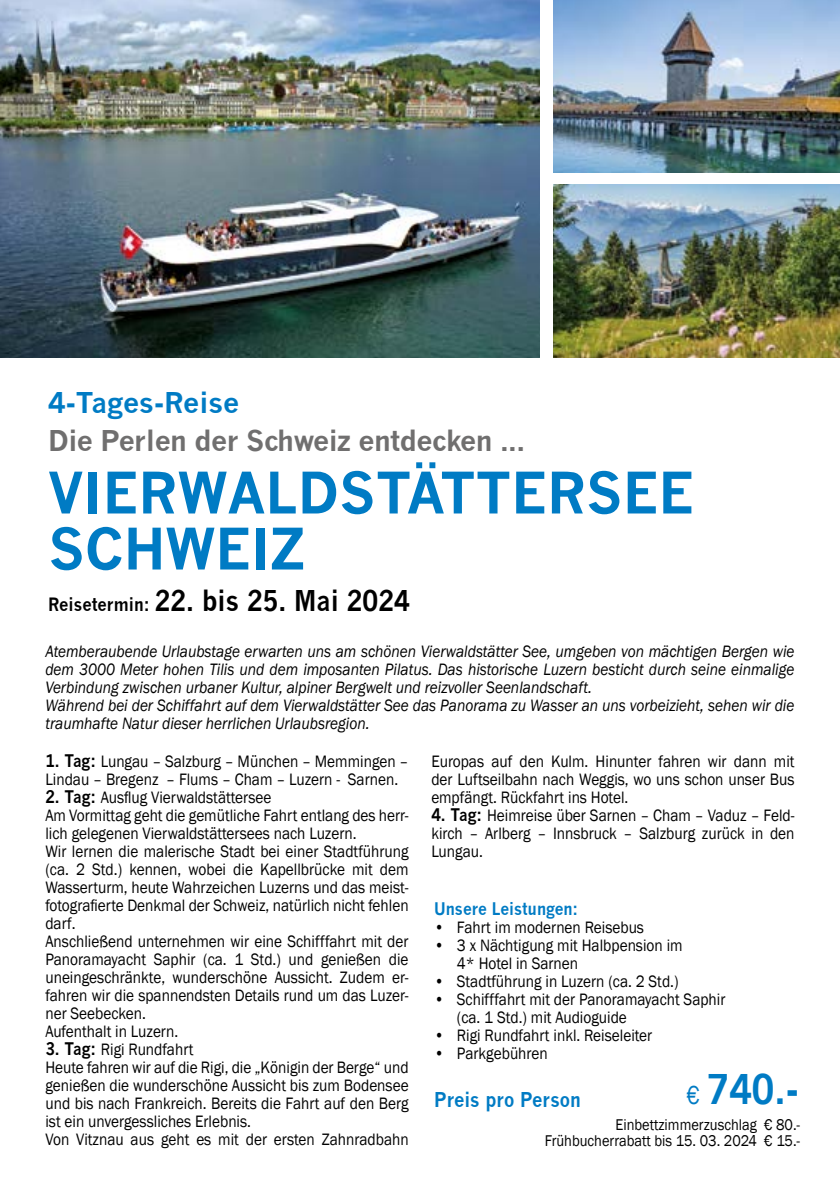
<style>
.page{position:relative;width:840px;height:1191px;background:#fff}
.page>*{position:absolute;margin:0;border:0;box-sizing:border-box;transform-origin:0 0}
.t1{font:700 56px/56px "News Gothic";color:#007bc4}
.t2{font:700 40px "News Gothic";color:#007bc4;scale:.9 1}
.t3{font:700 28px "News Gothic";letter-spacing:-.02em;color:#706f6f}
.t4{font:700 28px "News Gothic";color:#000;scale:.9 1}
.t5{font:700 28px "News Gothic";color:#007bc4}
.t6{font:700 20px "News Gothic";color:#007bc4;scale:.9 1}
.t7{font:17px/18px "Franklin Gothic";color:#000;scale:.9 1}
.t8{font:italic 17px/18px "Franklin Gothic";color:#000;scale:.9 1}
.t9{font:700 17px "News Gothic";color:#007bc4;scale:.9 1}
.t10{font:16px/16px "Franklin Gothic";color:#000;text-align:right;scale:.9 1}
.s1{font-size:18px}
.s2{font-family:"News Gothic";font-weight:700}
.s3{font-weight:400;font-size:24px}
</style>
<div class="page">
<img style="left:0;top:0;width:539px;height:357px">
<img style="left:553px;top:184px;width:286px;height:173px">
<img style="left:553px;top:0;width:286px;height:173px">
<h3 class="t5" style="left:48px;top:385px;width:192px">4-Tages-Reise</h3>
<h3 class="t3" style="left:48px;top:423px;width:478px">Die Perlen der Schweiz entdecken ...</h3>
<h1 class="t1" style="left:48px;top:464px;width:646px">VIERWALDSTÄTTERSEE<br>SCHWEIZ</h1>
<h3 class="t4" style="left:48px;top:583px;width:403px"><span class="s1">Reisetermin:</span> 22. bis 25. Mai 2024</h3>
<p class="t8" style="left:45px;top:642px;width:833px">Atemberaubende Urlaubstage erwarten uns am schönen Vierwaldstätter See, umgeben von mächtigen Bergen wie dem 3000 Meter hohen Tilis und dem imposanten Pilatus. Das historische Luzern besticht durch seine einmalige Verbindung zwischen urbaner Kultur, alpiner Bergwelt und reizvoller Seenlandschaft.<br>Während bei der Schiffahrt auf dem Vierwaldstätter See das Panorama zu Wasser an uns vorbeizieht, sehen wir die traumhafte Natur dieser herrlichen Urlaubsregion.</p>
<p class="t7" style="left:45px;top:753px;width:405px"><span class="s2">1. Tag:</span> Lungau – Salzburg – München – Memmingen –<br>Lindau – Bregenz – Flums – Cham – Luzern - Sarnen.</p>
<p class="t7" style="left:45px;top:789px;width:405px"><span class="s2">2. Tag:</span> Ausflug Vierwaldstättersee<br>Am Vormittag geht die gemütliche Fahrt entlang des herr&shy;lich gelegenen Vierwaldstättersees nach Luzern.<br>Wir lernen die malerische Stadt bei einer Stadtführung (ca. 2 Std.) kennen, wobei die Kapellbrücke mit dem Wasserturm, heute Wahrzeichen Luzerns und das meist&shy;fotografierte Denkmal der Schweiz, natürlich nicht fehlen darf.<br>Anschließend unternehmen wir eine Schifffahrt mit der Panoramayacht Saphir (ca. 1 Std.) und genießen die uneingeschränkte, wunderschöne Aussicht. Zudem er&shy;fahren wir die spannendsten Details rund um das Luzer&shy;ner Seebecken.<br>Aufenthalt in Luzern.</p>
<p class="t7" style="left:45px;top:1041px;width:405px"><span class="s2">3. Tag:</span> Rigi Rundfahrt<br>Heute fahren wir auf die Rigi, die „Königin der Berge“ und genießen die wunderschöne Aussicht bis zum Bodensee und bis nach Frankreich. Bereits die Fahrt auf den Berg ist ein unvergessliches Erlebnis.<br>Von Vitznau aus geht es mit der ersten Zahnradbahn</p>
<p class="t7" style="left:431px;top:752px;width:405px;text-align:justify">Europas auf den Kulm. Hinunter fahren wir dann mit der Luftseilbahn nach Weggis, wo uns schon unser Bus empfängt. Rückfahrt ins Hotel.</p>
<p class="t7" style="left:431px;top:806px;width:405px;text-align:justify"><span class="s2">4. Tag:</span> Heimreise über Sarnen – Cham – Vaduz – Feld&shy;kirch – Arlberg – Innsbruck – Salzburg zurück in den Lungau.</p>
<p class="t9" style="left:434px;top:898px;width:161px">Unsere Leistungen:</p>
<p class="t7" style="left:434px;top:918px;width:234px">• Fahrt im modernen Reisebus</p>
<p class="t7" style="left:456px;top:936px;width:252px;text-indent:-23px">• 3 x Nächtigung mit Halbpension im<br>4* Hotel in Sarnen</p>
<p class="t7" style="left:434px;top:972px;width:273px">• Stadtführung in Luzern (ca. 2 Std.)</p>
<p class="t7" style="left:456px;top:990px;width:300px;text-indent:-23px">• Schifffahrt mit der Panoramayacht Saphir (ca. 1 Std.) mit Audioguide</p>
<p class="t7" style="left:434px;top:1026px;width:244px">• Rigi Rundfahrt inkl. Reiseleiter</p>
<p class="t7" style="left:434px;top:1044px;width:128px">• Parkgebühren</p>
<p class="t6" style="left:434px;top:1087px;width:164px">Preis pro Person</p>
<h2 class="t2" style="left:686px;top:1064px;width:126px"><span class="s3">€</span> 740.-</h2>
<p class="t10" style="left:544px;top:1116px;width:285px">Einbettzimmerzuschlag € 80.-<br>Frühbucherrabatt bis 15. 03. 2024 € 15.-</p>
</div>
